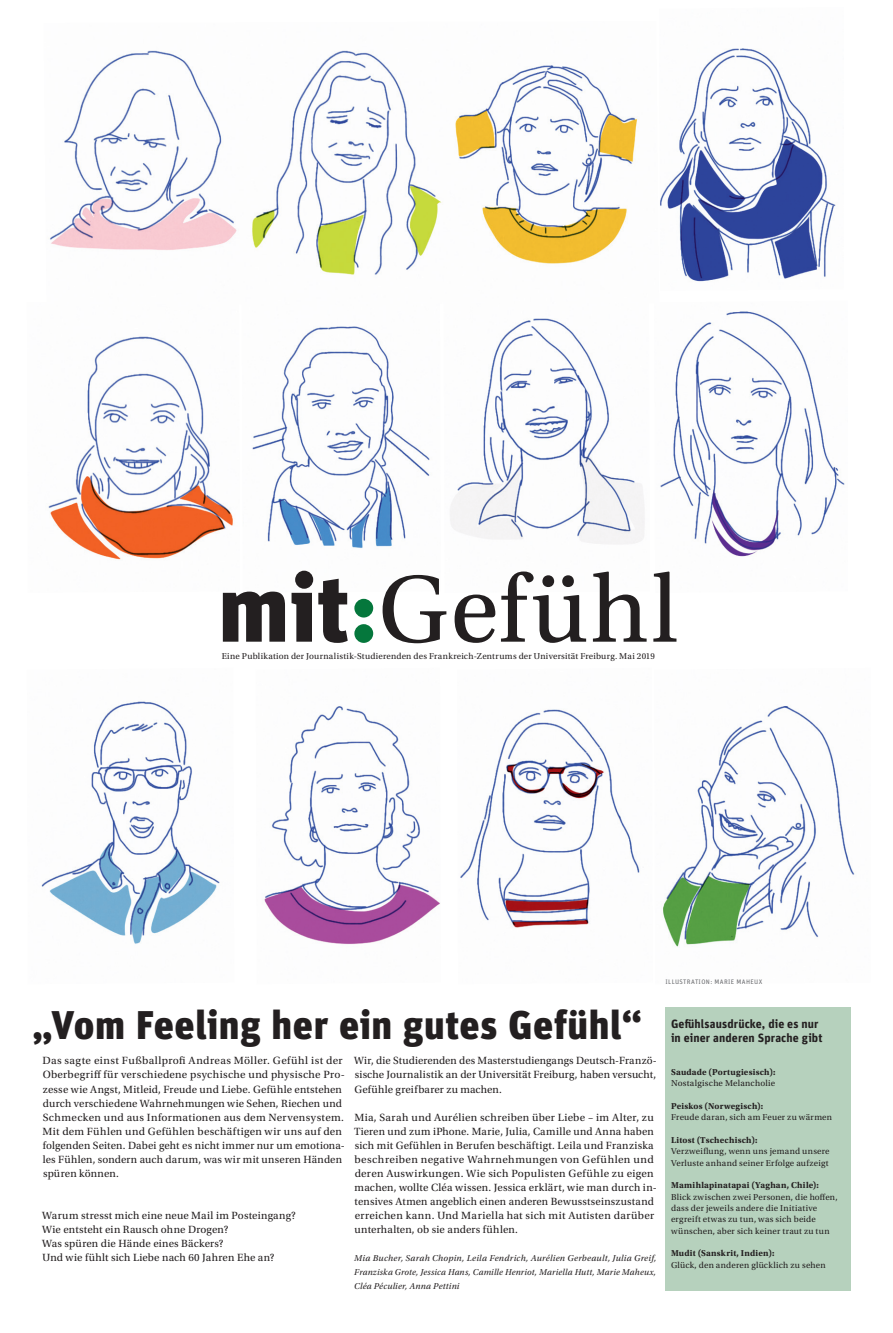
<style>
.page{position:relative;width:893px;height:1333px;background:#fff}
.page>*{position:absolute;margin:0;border:0;box-sizing:border-box;transform-origin:0 0}
.t1{font:99.6px "Utopia Std";letter-spacing:.03em;color:#231f20}
.t2{font:900 40px "Unit OT";letter-spacing:.01em;color:#231f20}
.t3{font:700 12px/14px "Unit OT";letter-spacing:.005em;color:#231f20}
.t4{font:11px/14px "Utopia Std";letter-spacing:.02em;color:#231f20}
.t5{font:9px/11.3px "Utopia Std";letter-spacing:.025em;color:#231f20}
.t6{font:italic 9px/14px "Utopia Std";letter-spacing:.02em;color:#231f20;text-align:justify}
.t7{font:700 9px "Utopia Std";letter-spacing:.02em;color:#231f20}
.t8{font:6.5px "Unit OT";letter-spacing:.06em;color:#6c6d70}
.s1{font-family:"Unit OT";font-weight:900;font-size:94.6px}
.s2{font-family:"Unit OT";font-weight:900;font-size:94.6px;color:#05773c}
</style>
<div class="page">
<img style="left:660px;top:311px;width:185px;height:246px">
<img style="left:48px;top:336px;width:185px;height:224px">
<img style="left:252px;top:326px;width:178px;height:223px">
<img style="left:450px;top:318px;width:195px;height:226px">
<img style="left:460px;top:706px;width:395px;height:241px">
<div style="left:665px;top:1006px;width:185px;height:284px;background:#b6d1bd"></div>
<img style="left:660px;top:48px;width:176px;height:234px">
<img style="left:50px;top:50px;width:588px;height:225px">
<img style="left:41px;top:701px;width:179px;height:243px">
<img style="left:264px;top:706px;width:176px;height:239px">
<h1 class="t1" style="left:218px;top:555px;width:462px"><span class="s1">mit</span><span class="s2">:</span>Gefühl</h1>
<p class="t5" style="left:222px;top:651px;width:435px">Eine Publikation der Journalistik-Studierenden des Frankreich-Zentrums der Universität Freiburg. Mai 2019</p>
<h2 class="t2" style="left:32px;top:998px;width:611px">„Vom Feeling her ein gutes Gefühl“</h2>
<p class="t4" style="left:42px;top:1054px;width:304px">Das sagte einst Fußballprofi Andreas Möller. Gefühl ist der Oberbegriff für verschiedene psychische und physische Pro&shy;zesse wie Angst, Mitleid, Freude und Liebe. Gefühle entstehen durch verschiedene Wahrnehmungen wie Sehen, Riechen und Schmecken und aus Informationen aus dem Nervensystem.<br>Mit dem Fühlen und Gefühlen beschäftigen wir uns auf den folgenden Seiten. Dabei geht es nicht immer nur um emotiona&shy;les Fühlen, sondern auch darum, was wir mit unseren Händen spüren können.</p>
<p class="t4" style="left:42px;top:1208px;width:255px">Warum stresst mich eine neue Mail im Posteingang?<br>Wie entsteht ein Rausch ohne Drogen?<br>Was spüren die Hände eines Bäckers?<br>Und wie fühlt sich Liebe nach 60 Jahren Ehe an?</p>
<p class="t4" style="left:354px;top:1054px;width:304px;text-align:justify">Wir, die Studierenden des Masterstudiengangs Deutsch-Franzö&shy;sische Journalistik an der Universität Freiburg, haben versucht, Gefühle greifbarer zu machen.</p>
<p class="t4" style="left:354px;top:1110px;width:304px">Mia, Sarah und Aurélien schreiben über Liebe – im Alter, zu Tieren und zum iPhone. Marie, Julia, Camille und Anna haben sich mit Gefühlen in Berufen beschäftigt. Leila und Franziska beschreiben negative Wahrnehmungen von Gefühlen und deren Auswirkungen. Wie sich Populisten Gefühle zu eigen machen, wollte Cléa wissen. Jessica erklärt, wie man durch in&shy;tensives Atmen angeblich einen anderen Bewusstseinszustand erreichen kann. Und Mariella hat sich mit Autisten darüber unterhalten, ob sie anders fühlen.</p>
<p class="t6" style="left:354px;top:1250px;width:304px">Mia Bucher, Sarah Chopin, Leila Fendrich, Aurélien Gerbeault, Julia Greif, Franziska Grote, Jessica Hans, Camille Henriot, Mariella Hutt, Marie Maheux, Cléa Péculier, Anna Pettini</p>
<p class="t8" style="left:665px;top:977px;width:98px">ILLUSTRATION: MARIE MAHEUX</p>
<p class="t3" style="left:671px;top:1016px;width:153px">Gefühlsausdrücke, die es nur in einer anderen Sprache gibt</p>
<p class="t7" style="left:671px;top:1066px;width:106px">Saudade (Portugiesisch):</p>
<p class="t5" style="left:671px;top:1077px;width:106px">Nostalgische Melancholie</p>
<p class="t7" style="left:671px;top:1100px;width:94px">Peiskos (Norwegisch):</p>
<p class="t5" style="left:671px;top:1111px;width:162px">Freude daran, sich am Feuer zu wärmen</p>
<p class="t7" style="left:671px;top:1134px;width:88px">Litost (Tschechisch):</p>
<p class="t5" style="left:671px;top:1145px;width:160px">Verzweiflung, wenn uns jemand unsere<br>Verluste anhand seiner Erfolge aufzeigt</p>
<p class="t7" style="left:671px;top:1180px;width:149px">Mamihlapinatapai (Yaghan, Chile):</p>
<p class="t5" style="left:671px;top:1191px;width:168px">Blick zwischen zwei Personen, die hoffen, dass der jeweils andere die Initiative ergreift etwas zu tun, was sich beide wünschen, aber sich keiner traut zu tun</p>
<p class="t7" style="left:671px;top:1248px;width:105px">Mudit (Sanskrit, Indien):</p>
<p class="t5" style="left:671px;top:1259px;width:156px">Glück, den anderen glücklich zu sehen</p>
</div>
